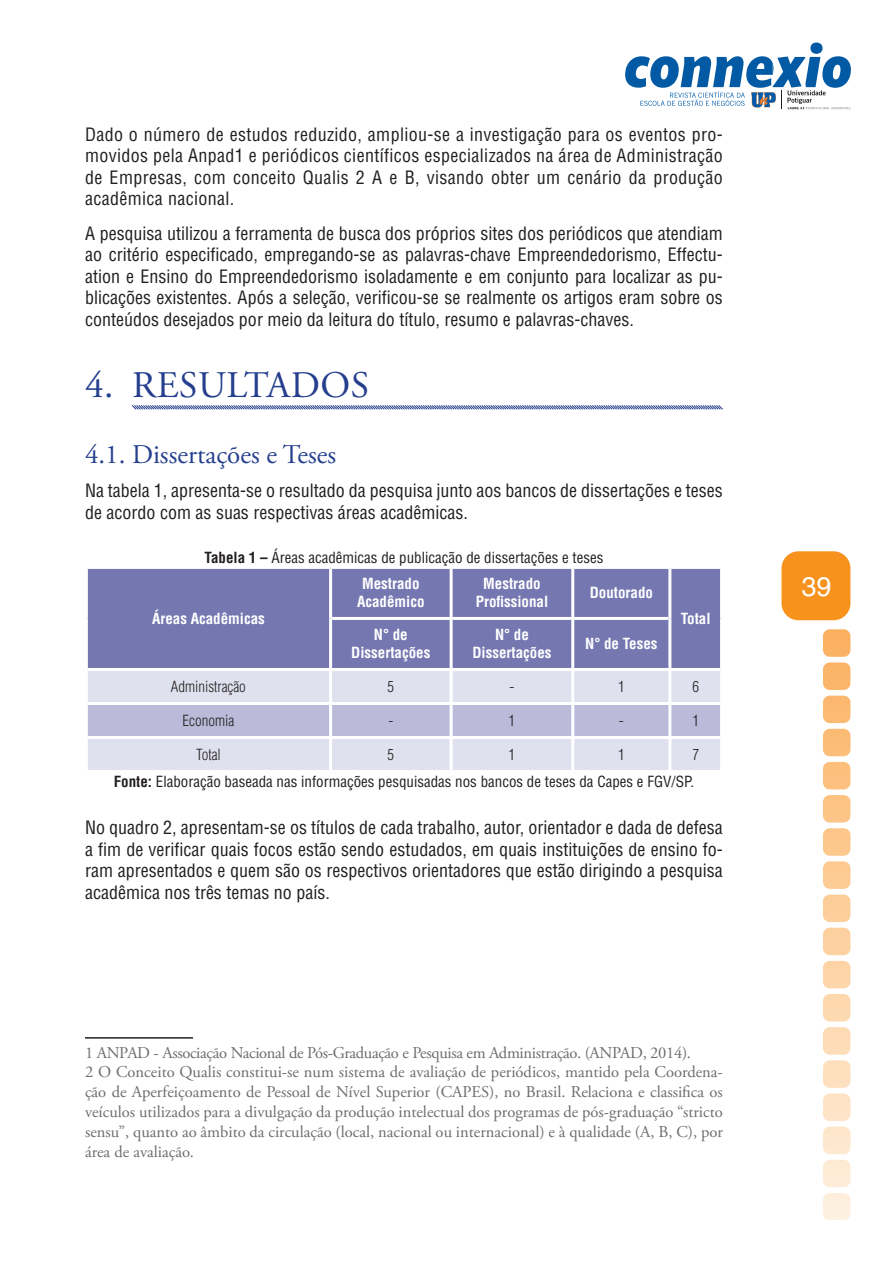
<style>
.page{position:relative;width:893px;height:1263px;background:#fff}
.page>*{position:absolute;margin:0;border:0;box-sizing:border-box;transform-origin:0 0}
.t1{font:37.5px "Adobe Garamond Pro";letter-spacing:.015em;color:#253f8e}
.t2{font:27px "Adobe Garamond Pro";color:#253f8e}
.t3{font:27px "Helvetica LT Std";color:#fff}
.t4{font:condensed 18px/21.6px "Helvetica LT Std";color:#231f20;text-align:justify}
.t5{font:16.5px/19.8px "Adobe Garamond Pro";color:#6c6d70}
.t6{font:condensed 15px/26.8px "Helvetica LT Std";color:#231f20}
.t7{font:700 condensed 15px/18px "Helvetica LT Std";color:#fff;text-align:center}
.t8{font:300 condensed 15px "Helvetica LT Std";color:#231f20}
.s1{font-weight:700}
.s2{font-weight:300}
</style>
<div class="page">
<svg style="left:823px;top:629px;width:27px;height:590px"></svg>
<div style="left:781px;top:551px;width:69px;height:69px;background:#f7931d;border-radius:17px"></div>
<svg style="left:625px;top:43px;width:226px;height:66px"></svg>
<svg style="left:131px;top:405px;width:592px;height:5px;background:#95a1c7"></svg>
<div style="left:88px;top:569px;width:632px;height:99px;background:#7477b0"></div>
<div style="left:88px;top:671px;width:632px;height:99px;background:#e0e1ee"></div>
<div style="left:88px;top:705px;width:632px;height:31px;background:#bbbbd9"></div>
<hr style="left:329px;top:569px;width:3px;height:49px;background:#fff">
<hr style="left:450px;top:569px;width:3px;height:48px;background:#fff">
<hr style="left:571px;top:569px;width:3px;height:48px;background:#fff">
<hr style="left:668px;top:569px;width:3px;height:49px;background:#fff">
<hr style="left:450px;top:620px;width:3px;height:48px;background:#fff">
<hr style="left:571px;top:620px;width:3px;height:48px;background:#fff">
<hr style="left:329px;top:671px;width:3px;height:31px;background:#fff">
<hr style="left:450px;top:671px;width:3px;height:31px;background:#fff">
<hr style="left:571px;top:671px;width:3px;height:31px;background:#fff">
<hr style="left:668px;top:671px;width:3px;height:31px;background:#fff">
<hr style="left:329px;top:705px;width:3px;height:31px;background:#fff">
<hr style="left:450px;top:705px;width:3px;height:31px;background:#fff">
<hr style="left:571px;top:705px;width:3px;height:31px;background:#fff">
<hr style="left:668px;top:705px;width:3px;height:31px;background:#fff">
<hr style="left:329px;top:739px;width:3px;height:31px;background:#fff">
<hr style="left:450px;top:739px;width:3px;height:31px;background:#fff">
<hr style="left:571px;top:739px;width:3px;height:31px;background:#fff">
<hr style="left:668px;top:739px;width:3px;height:31px;background:#fff">
<hr style="left:88px;top:702px;width:632px;height:3px;background:#fff">
<hr style="left:88px;top:736px;width:632px;height:3px;background:#fff">
<hr style="left:332px;top:617px;width:336px;height:3px;background:#fff">
<hr style="left:329px;top:618px;width:3px;height:50px;background:#fff">
<hr style="left:668px;top:618px;width:3px;height:50px;background:#fff">
<hr style="left:85px;top:1037px;width:108px;height:1px;background:#231f20">
<p class="t4" style="left:85px;top:124px;width:639px">Dado o número de estudos reduzido, ampliou-se a investigação para os eventos pro&shy;movidos pela Anpad1 e periódicos científicos especializados na área de Administração de Empresas, com conceito Qualis 2 A e B, visando obter um cenário da produção acadêmica nacional.</p>
<p class="t4" style="left:85px;top:223px;width:639px">A pesquisa utilizou a ferramenta de busca dos próprios sites dos periódicos que atendiam ao critério especificado, empregando-se as palavras-chave Empreendedorismo, Effectu&shy;ation e Ensino do Empreendedorismo isoladamente e em conjunto para localizar as pu&shy;blicações existentes. Após a seleção, verificou-se se realmente os artigos eram sobre os conteúdos desejados por meio da leitura do título, resumo e palavras-chaves.</p>
<h1 class="t1" style="left:85px;top:370px;width:285px">4. RESULTADOS</h1>
<h2 class="t2" style="left:85px;top:444px;width:253px">4.1. Dissertações e Teses</h2>
<p class="t4" style="left:85px;top:481px;width:639px">Na tabela 1, apresenta-se o resultado da pesquisa junto aos bancos de dissertações e teses de acordo com as suas respectivas áreas acadêmicas.</p>
<p class="t6" style="left:205px;top:544px;width:400px"><span class="s1">Tabela 1 –</span> Áreas acadêmicas de publicação de dissertações e teses</p>
<p class="t7" style="left:152px;top:610px;width:114px">Áreas Acadêmicas</p>
<p class="t7" style="left:357px;top:576px;width:69px">Mestrado<br>Acadêmico</p>
<p class="t7" style="left:476px;top:576px;width:74px">Mestrado<br>Profissional</p>
<p class="t7" style="left:590px;top:585px;width:65px">Doutorado</p>
<p class="t7" style="left:351px;top:627px;width:81px">N° de<br>Dissertações</p>
<p class="t7" style="left:472px;top:627px;width:81px">N° de<br>Dissertações</p>
<p class="t7" style="left:585px;top:636px;width:74px">N° de Teses</p>
<p class="t7" style="left:681px;top:610px;width:31px">Total</p>
<p class="t8" style="left:171px;top:680px;width:76px">Administração</p>
<p class="t8" style="left:388px;top:680px;width:8px">5</p>
<p class="t8" style="left:509px;top:680px;width:6px">-</p>
<p class="t8" style="left:618px;top:680px;width:8px">1</p>
<p class="t8" style="left:692px;top:680px;width:8px">6</p>
<p class="t8" style="left:183px;top:714px;width:53px">Economia</p>
<p class="t8" style="left:388px;top:714px;width:6px">-</p>
<p class="t8" style="left:509px;top:714px;width:8px">1</p>
<p class="t8" style="left:619px;top:714px;width:6px">-</p>
<p class="t8" style="left:692px;top:714px;width:8px">1</p>
<p class="t8" style="left:196px;top:748px;width:26px">Total</p>
<p class="t8" style="left:388px;top:748px;width:8px">5</p>
<p class="t8" style="left:509px;top:748px;width:8px">1</p>
<p class="t8" style="left:618px;top:748px;width:8px">1</p>
<p class="t6" style="left:114px;top:742px;width:587px;text-indent:579px"><span class="s2">7<br></span><span class="s1">Fonte:</span> Elaboração baseada nas informações pesquisadas nos bancos de teses da Capes e FGV/SP.</p>
<p class="t4" style="left:85px;top:818px;width:639px">No quadro 2, apresentam-se os títulos de cada trabalho, autor, orientador e dada de defesa a fim de verificar quais focos estão sendo estudados, em quais instituições de ensino fo&shy;ram apresentados e quem são os respectivos orientadores que estão dirigindo a pesquisa acadêmica nos três temas no país.</p>
<p class="t5" style="left:85px;top:1044px;width:639px">1 ANPAD - Associação Nacional de Pós-Graduação e Pesquisa em Administração. (ANPAD, 2014).<br>2 O Conceito Qualis constitui-se num sistema de avaliação de periódicos, mantido pela Coordena&shy;ção de Aperfeiçoamento de Pessoal de Nível Superior (CAPES), no Brasil. Relaciona e classifica os veículos utilizados para a divulgação da produção intelectual dos programas de pós-graduação “stricto sensu”, quanto ao âmbito da circulação (local, nacional ou internacional) e à qualidade (A, B, C), por área de avaliação.</p>
<h2 class="t3" style="left:801px;top:575px;width:32px">39</h2>
</div>
